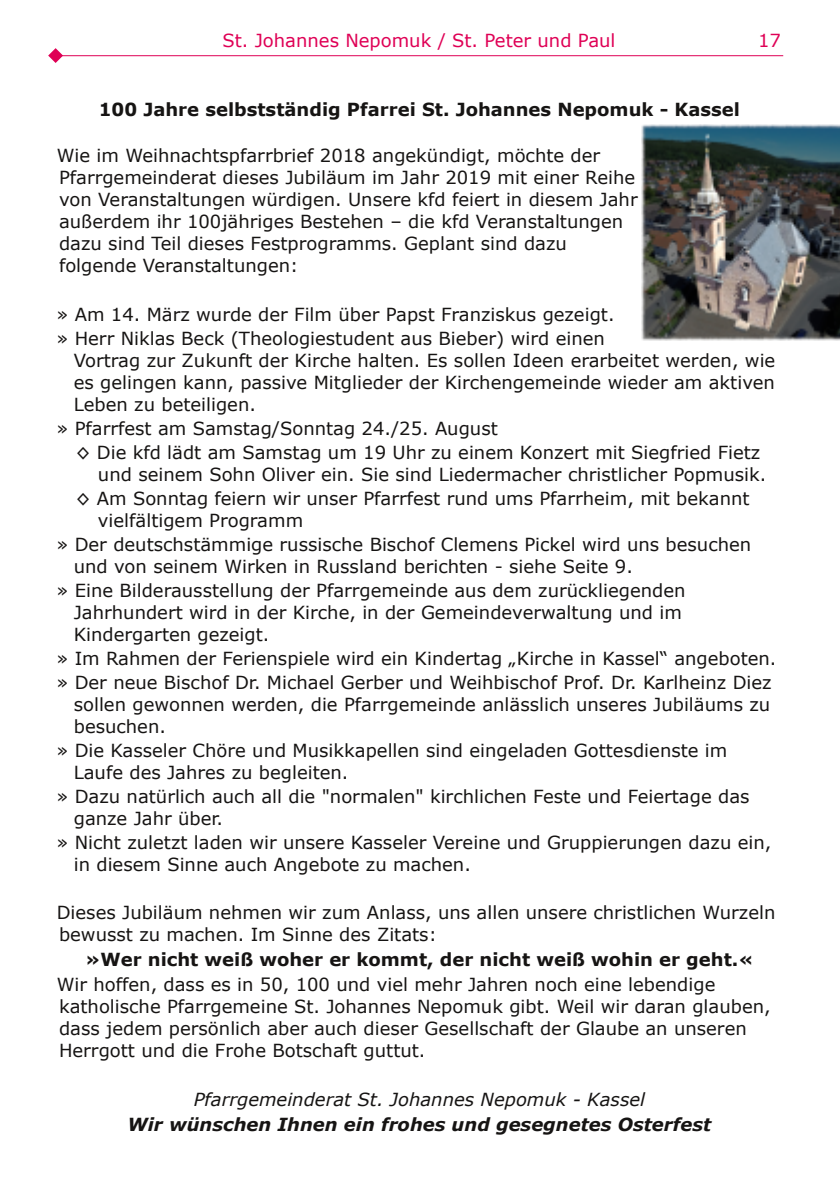
<style>
.page{position:relative;width:840px;height:1191px;background:#fff}
.page>*{position:absolute;margin:0;border:0;box-sizing:border-box;transform-origin:0 0}
.t1{font:18px/22px "Verdana";color:#161413}
.t2{font:700 18px "Verdana";color:#161413}
.t3{font:italic 700 18px "Verdana";color:#161413}
.t4{font:italic 18px "Verdana";color:#161413}
.t5{font:18px "Verdana";color:#df0055}
</style>
<div class="page">
<hr style="left:57px;top:55px;width:725px;height:1px;background:#df0055">
<svg style="left:48px;top:48px;width:16px;height:15px"></svg>
<img style="left:641px;top:125px;width:198px;height:216px">
<p class="t5" style="left:222px;top:29px;width:394px">St. Johannes Nepomuk / St. Peter und Paul</p>
<p class="t5" style="left:757px;top:29px;width:24px">17</p>
<p class="t2" style="left:99px;top:98px;width:642px">100 Jahre selbstständig Pfarrei St. Johannes Nepomuk - Kassel</p>
<p class="t1" style="left:57px;top:144px;width:582px">Wie im Weihnachtspfarrbrief 2018 angekündigt, möchte der Pfarrgemeinderat dieses Jubiläum im Jahr 2019 mit einer Reihe von Veranstaltungen würdigen. Unsere kfd feiert in diesem Jahr außerdem ihr 100jähriges Bestehen – die kfd Veranstaltungen dazu sind Teil dieses Festprogramms. Geplant sind dazu folgende Veranstaltungen:</p>
<p class="t1" style="left:57px;top:302px;width:559px;line-height:24px">» Am 14. März wurde der Film über Papst Franziskus gezeigt. » Herr Niklas Beck (Theologiestudent aus Bieber) wird einen</p>
<p class="t1" style="left:74px;top:349px;width:702px;text-align:justify">Vortrag zur Zukunft der Kirche halten. Es sollen Ideen erarbeitet werden, wie es gelingen kann, passive Mitglieder der Kirchengemeinde wieder am aktiven Leben zu beteiligen.</p>
<p class="t1" style="left:76px;top:416px;width:685px;line-height:24px;text-indent:-19px">» Pfarrfest am Samstag/Sonntag 24./25. August<br>◊ Die kfd lädt am Samstag um 19 Uhr zu einem Konzert mit Siegfried Fietz</p>
<p class="t1" style="left:76px;top:462px;width:691px;line-height:24px;text-indent:22px">und seinem Sohn Oliver ein. Sie sind Liedermacher christlicher Popmusik. ◊ Am Sonntag feiern wir unser Pfarrfest rund ums Pfarrheim, mit bekannt</p>
<p class="t1" style="left:57px;top:508px;width:695px;line-height:24px;text-indent:41px">vielfältigem Programm<br>» Der deutschstämmige russische Bischof Clemens Pickel wird uns besuchen</p>
<p class="t1" style="left:57px;top:554px;width:630px;line-height:24px;text-indent:17px">und von seinem Wirken in Russland berichten - siehe Seite 9.<br>» Eine Bilderausstellung der Pfarrgemeinde aus dem zurückliegenden</p>
<p class="t1" style="left:74px;top:601px;width:609px">Jahrhundert wird in der Kirche, in der Gemeindeverwaltung und im<br>Kindergarten gezeigt.</p>
<p class="t1" style="left:57px;top:646px;width:720px;line-height:24px">» Im Rahmen der Ferienspiele wird ein Kindertag „Kirche in Kassel“ angeboten. » Der neue Bischof Dr. Michael Gerber und Weihbischof Prof. Dr. Karlheinz Diez</p>
<p class="t1" style="left:74px;top:693px;width:697px">sollen gewonnen werden, die Pfarrgemeinde anlässlich unseres Jubiläums zu besuchen.</p>
<p class="t1" style="left:74px;top:739px;width:654px;text-indent:-17px">» Die Kasseler Chöre und Musikkapellen sind eingeladen Gottesdienste im<br>Laufe des Jahres zu begleiten.</p>
<p class="t1" style="left:74px;top:785px;width:676px;text-indent:-17px">» Dazu natürlich auch all die "normalen" kirchlichen Feste und Feiertage das ganze Jahr über.</p>
<p class="t1" style="left:74px;top:831px;width:698px;text-indent:-17px">» Nicht zuletzt laden wir unsere Kasseler Vereine und Gruppierungen dazu ein, in diesem Sinne auch Angebote zu machen.</p>
<p class="t1" style="left:57px;top:901px;width:719px">Dieses Jubiläum nehmen wir zum Anlass, uns allen unsere christlichen Wurzeln bewusst zu machen. Im Sinne des Zitats:</p>
<p class="t2" style="left:85px;top:947px;width:669px">»Wer nicht weiß woher er kommt, der nicht weiß wohin er geht.«</p>
<p class="t1" style="left:57px;top:972px;width:715px">Wir hoffen, dass es in 50, 100 und viel mehr Jahren noch eine lebendige katholische Pfarrgemeine St. Johannes Nepomuk gibt. Weil wir daran glauben, dass jedem persönlich aber auch dieser Gesellschaft der Glaube an unseren Herrgott und die Frohe Botschaft guttut.</p>
<p class="t4" style="left:194px;top:1088px;width:452px">Pfarrgemeinderat St. Johannes Nepomuk - Kassel</p>
<p class="t3" style="left:127px;top:1113px;width:585px">Wir wünschen Ihnen ein frohes und gesegnetes Osterfest</p>
</div>
